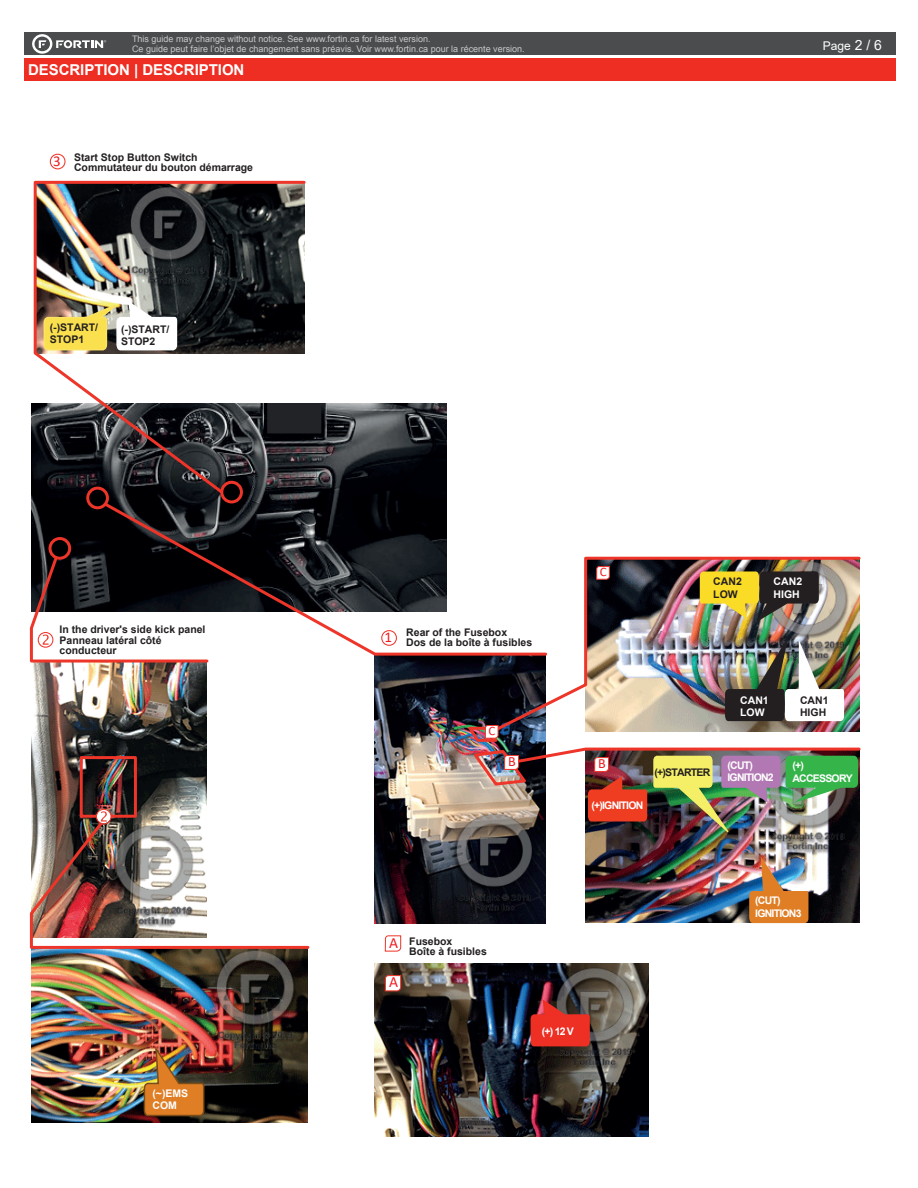
<style>
.page{position:relative;width:918px;height:1188px;background:#fff}
.page>*{position:absolute;margin:0;border:0;box-sizing:border-box;transform-origin:0 0}
.t1{font:15.6px "Calibri";color:#ee1d23}
.t2{font:700 15px "Arial";letter-spacing:-.005em;color:#fff}
.t3{font:15px "Calibri";color:#ee1d23}
.t4{font:14.1px "Calibri";color:#ee1d23}
.t5{font:12.9px "Calibri";color:#ee1d23}
.t6{font:12px "Arial";color:#fff}
.t7{font:700 10.5px/10.5px "Arial";color:#231f20}
.t8{font:700 10.5px/12.6px "Arial";letter-spacing:-.075em;color:#fff}
.t9{font:700 10.5px "Arial";letter-spacing:-.075em;color:#231f20}
.t10{font:700 10.5px/12.6px "Arial";color:#fff}
.t11{font:9px/9.8px "Arial";color:#c7c8ca}
.s1{font-size:13.95px}
</style>
<div class="page">
<div style="left:24px;top:33px;width:872px;height:22px;background:#4b4c4d"></div>
<div style="left:24px;top:58px;width:872px;height:23px;background:#ee2e22"></div>
<svg style="left:32px;top:34px;width:74px;height:20px"></svg>
<img style="left:586px;top:833px;width:273px;height:90px">
<img style="left:31px;top:950px;width:277px;height:173px">
<img style="left:31px;top:664px;width:176px;height:145px">
<img style="left:375px;top:657px;width:171px;height:266px">
<img style="left:31px;top:404px;width:416px;height:150px">
<img style="left:375px;top:964px;width:273px;height:173px">
<svg style="left:531px;top:999px;width:59px;height:47px;background:#c03129"></svg>
<img style="left:749px;top:857px;width:59px;height:66px">
<img style="left:143px;top:1043px;width:62px;height:74px">
<svg style="left:29px;top:554px;width:180px;height:110px"></svg>
<svg style="left:101px;top:500px;width:365px;height:157px"></svg>
<div style="left:86px;top:487px;width:23px;height:22px;border:3px solid #ee3529;border-radius:50%"></div>
<div style="left:49px;top:537px;width:22px;height:23px;border:3px solid #ee3529;border-radius:50%"></div>
<svg style="left:381px;top:630px;width:16px;height:16px"></svg>
<img style="left:384px;top:757px;width:18px;height:235px">
<svg style="left:32px;top:180px;width:275px;height:316px"></svg>
<svg style="left:50px;top:154px;width:16px;height:15px"></svg>
<div style="left:220px;top:481px;width:23px;height:22px;border:3px solid #ee3529;border-radius:50%"></div>
<img style="left:466px;top:556px;width:395px;height:277px">
<div style="left:80px;top:756px;width:57px;height:62px;border:3px solid #ee3529"></div>
<img style="left:29px;top:809px;width:281px;height:141px">
<p class="t11" style="left:132px;top:34px;width:394px">This guide may change without notice. See www.fortin.ca for latest version.<br>Ce guide peut faire l’objet de changement sans préavis. Voir www.fortin.ca pour la récente version.</p>
<h2 class="t2" style="left:28px;top:59px;width:218px">DESCRIPTION | DESCRIPTION</h2>
<p class="t3" style="left:53px;top:150px;width:9px">3</p>
<p class="t7" style="left:74px;top:152px;width:181px">Start Stop Button Switch<br>Commutateur du bouton démarrage</p>
<p class="t7" style="left:50px;top:321px;width:50px;line-height:12.6px">(-)START/<br>STOP1</p>
<p class="t7" style="left:121px;top:323px;width:50px;line-height:12.6px">(-)START/<br>STOP2</p>
<p class="t6" style="left:823px;top:38px;width:61px">Page <span class="s1">2 / 6</span></p>
<p class="t7" style="left:60px;top:625px;width:148px">In the driver's side kick panel<br>Panneau latéral côté conducteur</p>
<p class="t8" style="left:152px;top:1087px;width:37px">(~)EMS<br>COM</p>
<p class="t3" style="left:385px;top:627px;width:9px">1</p>
<p class="t7" style="left:406px;top:627px;width:128px">Rear of the Fusebox<br>Dos de la boîte à fusibles</p>
<p class="t5" style="left:600px;top:563px;width:8px">C</p>
<p class="t7" style="left:713px;top:575px;width:30px;line-height:12.6px">CAN2<br>LOW</p>
<p class="t10" style="left:774px;top:575px;width:30px">CAN2<br>HIGH</p>
<p class="t5" style="left:488px;top:722px;width:8px">C</p>
<p class="t8" style="left:740px;top:694px;width:30px">CAN1<br>LOW</p>
<p class="t4" style="left:508px;top:752px;width:9px">B</p>
<p class="t4" style="left:598px;top:754px;width:9px">B</p>
<p class="t8" style="left:591px;top:799px;width:54px">(+)IGNITION</p>
<p class="t9" style="left:655px;top:765px;width:57px">(+)STARTER</p>
<p class="t8" style="left:727px;top:759px;width:48px">(CUT)<br>IGNITION2</p>
<p class="t7" style="left:800px;top:694px;width:30px;line-height:12.6px">CAN1<br>HIGH</p>
<p class="t8" style="left:793px;top:759px;width:62px">(+)<br>ACCESSORY</p>
<p class="t1" style="left:389px;top:932px;width:11px">A</p>
<p class="t1" style="left:389px;top:971px;width:11px">A</p>
<p class="t7" style="left:409px;top:936px;width:79px">Fusebox<br>Boîte à fusibles</p>
<p class="t8" style="left:542px;top:1025px;width:34px">(+) 12 V</p>
<p class="t8" style="left:755px;top:894px;width:48px">(CUT)<br>IGNITION3</p>
</div>
